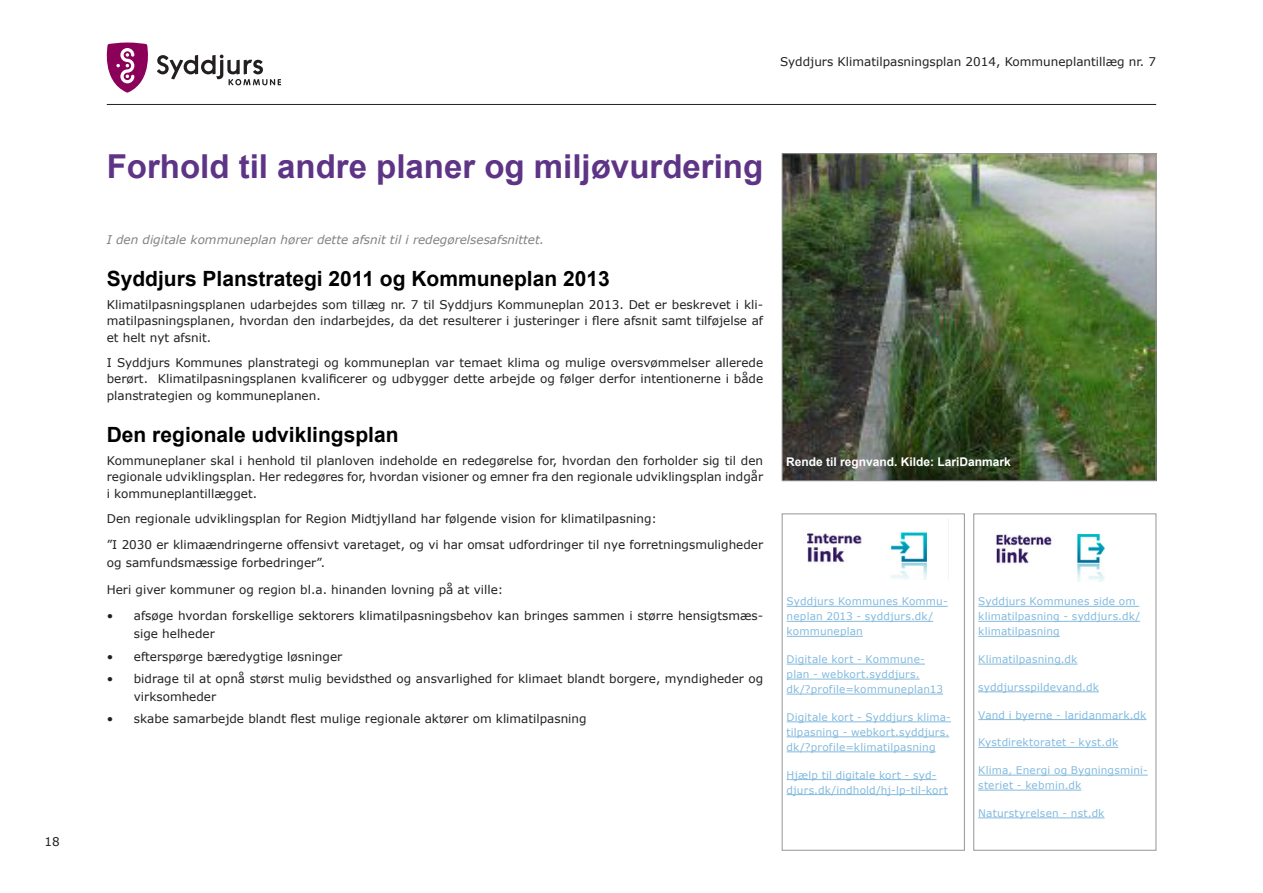
<style>
.page{position:relative;width:1263px;height:893px;background:#fff}
.page>*{position:absolute;margin:0;border:0;box-sizing:border-box;transform-origin:0 0}
.Overskrift_2{font:700 33px "Arial";color:#5e3486}
.Overskrift_3{font:700 21px "Arial";color:#000}
.Brødtekst{font:12px/16.5px "Verdana";color:#231f20;text-align:justify}
.Punkttekst{font:12px/18px "Verdana";color:#231f20}
.Kursiv_grå{font:italic 12px "Verdana";color:#808285}
.Figurtekst{font:700 12px "Arial";color:#fff}
.Link_tekst{font:10.5px/15px "Verdana";letter-spacing:.015em;color:#82bade}
</style>
<div class="page">
<hr style="left:107px;top:104px;width:1049px;height:1px;background:#231f20">
<svg style="left:107px;top:43px;width:174px;height:50px"></svg>
<img style="left:784px;top:155px;width:370px;height:324px">
<div style="left:782px;top:153px;width:374px;height:328px;border:1px solid #939598"></div>
<hr style="left:978px;top:606px;width:161px;height:1px;background:#82bade">
<hr style="left:978px;top:621px;width:162px;height:1px;background:#82bade">
<hr style="left:978px;top:636px;width:82px;height:1px;background:#82bade">
<hr style="left:978px;top:664px;width:99px;height:1px;background:#82bade">
<hr style="left:978px;top:691px;width:121px;height:1px;background:#82bade">
<hr style="left:978px;top:719px;width:168px;height:1px;background:#82bade">
<hr style="left:978px;top:747px;width:140px;height:1px;background:#82bade">
<hr style="left:978px;top:775px;width:170px;height:1px;background:#82bade">
<hr style="left:978px;top:790px;width:103px;height:1px;background:#82bade">
<hr style="left:978px;top:817px;width:126px;height:1px;background:#82bade">
<div style="left:973px;top:514px;width:183px;height:336px;border:1px solid #939598"></div>
<img style="left:996px;top:534px;width:109px;height:47px">
<hr style="left:787px;top:606px;width:161px;height:1px;background:#82bade">
<hr style="left:787px;top:621px;width:146px;height:1px;background:#82bade">
<hr style="left:787px;top:636px;width:76px;height:1px;background:#82bade">
<hr style="left:787px;top:664px;width:138px;height:1px;background:#82bade">
<hr style="left:787px;top:679px;width:133px;height:1px;background:#82bade">
<hr style="left:787px;top:694px;width:156px;height:1px;background:#82bade">
<hr style="left:787px;top:721px;width:164px;height:1px;background:#82bade">
<hr style="left:787px;top:736px;width:162px;height:1px;background:#82bade">
<hr style="left:787px;top:751px;width:148px;height:1px;background:#82bade">
<hr style="left:787px;top:779px;width:149px;height:1px;background:#82bade">
<hr style="left:787px;top:794px;width:161px;height:1px;background:#82bade">
<div style="left:782px;top:514px;width:182px;height:336px;border:1px solid #939598"></div>
<img style="left:807px;top:532px;width:120px;height:47px">
<p class="Brødtekst" style="left:45px;top:833px;width:17px">18</p>
<p class="Brødtekst" style="left:780px;top:53px;width:377px">Syddjurs Klimatilpasningsplan 2014, Kommuneplantillæg nr. 7</p>
<p class="Overskrift_2" style="left:107px;top:144px;width:658px">Forhold til andre planer og miljøvurdering</p>
<p class="Kursiv_grå" style="left:107px;top:232px;width:439px">I den digitale kommuneplan hører dette afsnit til i redegørelsesafsnittet.</p>
<p class="Overskrift_3" style="left:107px;top:265px;width:505px">Syddjurs Planstrategi 2011 og Kommuneplan 2013</p>
<p class="Brødtekst" style="left:107px;top:296px;width:658px">Klimatilpasningsplanen udarbejdes som tillæg nr. 7 til Syddjurs Kommuneplan 2013. Det er beskrevet i kli&shy;matilpasningsplanen, hvordan den indarbejdes, da det resulterer i justeringer i flere afsnit samt tilføjelse af et helt nyt afsnit.</p>
<p class="Brødtekst" style="left:107px;top:354px;width:658px">I Syddjurs Kommunes planstrategi og kommuneplan var temaet klima og mulige oversvømmelser allerede berørt. Klimatilpasningsplanen kvalificerer og udbygger dette arbejde og følger derfor intentionerne i både planstrategien og kommuneplanen.</p>
<p class="Overskrift_3" style="left:107px;top:421px;width:293px">Den regionale udviklingsplan</p>
<p class="Brødtekst" style="left:107px;top:452px;width:658px">Kommuneplaner skal i henhold til planloven indeholde en redegørelse for, hvordan den forholder sig til den regionale udviklingsplan. Her redegøres for, hvordan visioner og emner fra den regionale udviklingsplan indgår i kommuneplantillægget.</p>
<p class="Brødtekst" style="left:107px;top:510px;width:552px">Den regionale udviklingsplan for Region Midtjylland har følgende vision for klimatilpasning:</p>
<p class="Brødtekst" style="left:107px;top:535px;width:658px;line-height:18px">”I 2030 er klimaændringerne offensivt varetaget, og vi har omsat udfordringer til nye forretningsmuligheder og samfundsmæssige forbedringer”.</p>
<p class="Brødtekst" style="left:107px;top:581px;width:398px">Heri giver kommuner og region bl.a. hinanden lovning på at ville:</p>
<p class="Punkttekst" style="left:134px;top:606px;width:631px;text-indent:-27px">• afsøge hvordan forskellige sektorers klimatilpasningsbehov kan bringes sammen i større hensigtsmæs&shy;sige helheder</p>
<p class="Punkttekst" style="left:107px;top:647px;width:237px">• efterspørge bæredygtige løsninger</p>
<p class="Punkttekst" style="left:134px;top:669px;width:631px;text-indent:-27px">• bidrage til at opnå størst mulig bevidsthed og ansvarlighed for klimaet blandt borgere, myndigheder og virksomheder</p>
<p class="Punkttekst" style="left:107px;top:709px;width:481px">• skabe samarbejde blandt flest mulige regionale aktører om klimatilpasning</p>
<p class="Figurtekst" style="left:786px;top:454px;width:226px">Rende til regnvand. Kilde: LariDanmark</p>
<p class="Link_tekst" style="left:787px;top:594px;width:163px">Syddjurs Kommunes Kommu&shy;neplan 2013 - syddjurs.dk/ kommuneplan</p>
<p class="Link_tekst" style="left:787px;top:651px;width:158px">Digitale kort - Kommune&shy;plan - webkort.syddjurs. dk/?profile=kommuneplan13</p>
<p class="Link_tekst" style="left:787px;top:709px;width:166px">Digitale kort - Syddjurs klima&shy;tilpasning - webkort.syddjurs. dk/?profile=klimatilpasning</p>
<p class="Link_tekst" style="left:787px;top:767px;width:163px">Hjælp til digitale kort - syd&shy;djurs.dk/indhold/hj-lp-til-kort</p>
<p class="Link_tekst" style="left:978px;top:594px;width:163px">Syddjurs Kommunes side om klimatilpasning - syddjurs.dk/ klimatilpasning</p>
<p class="Link_tekst" style="left:978px;top:651px;width:101px">Klimatilpasning.dk</p>
<p class="Link_tekst" style="left:978px;top:679px;width:122px">syddjursspildevand.dk</p>
<p class="Link_tekst" style="left:978px;top:707px;width:170px">Vand i byerne - laridanmark.dk</p>
<p class="Link_tekst" style="left:978px;top:735px;width:141px">Kystdirektoratet - kyst.dk</p>
<p class="Link_tekst" style="left:978px;top:762px;width:171px">Klima, Energi og Bygningsmini&shy;steriet - kebmin.dk</p>
<p class="Link_tekst" style="left:978px;top:805px;width:128px">Naturstyrelsen - nst.dk</p>
</div>
